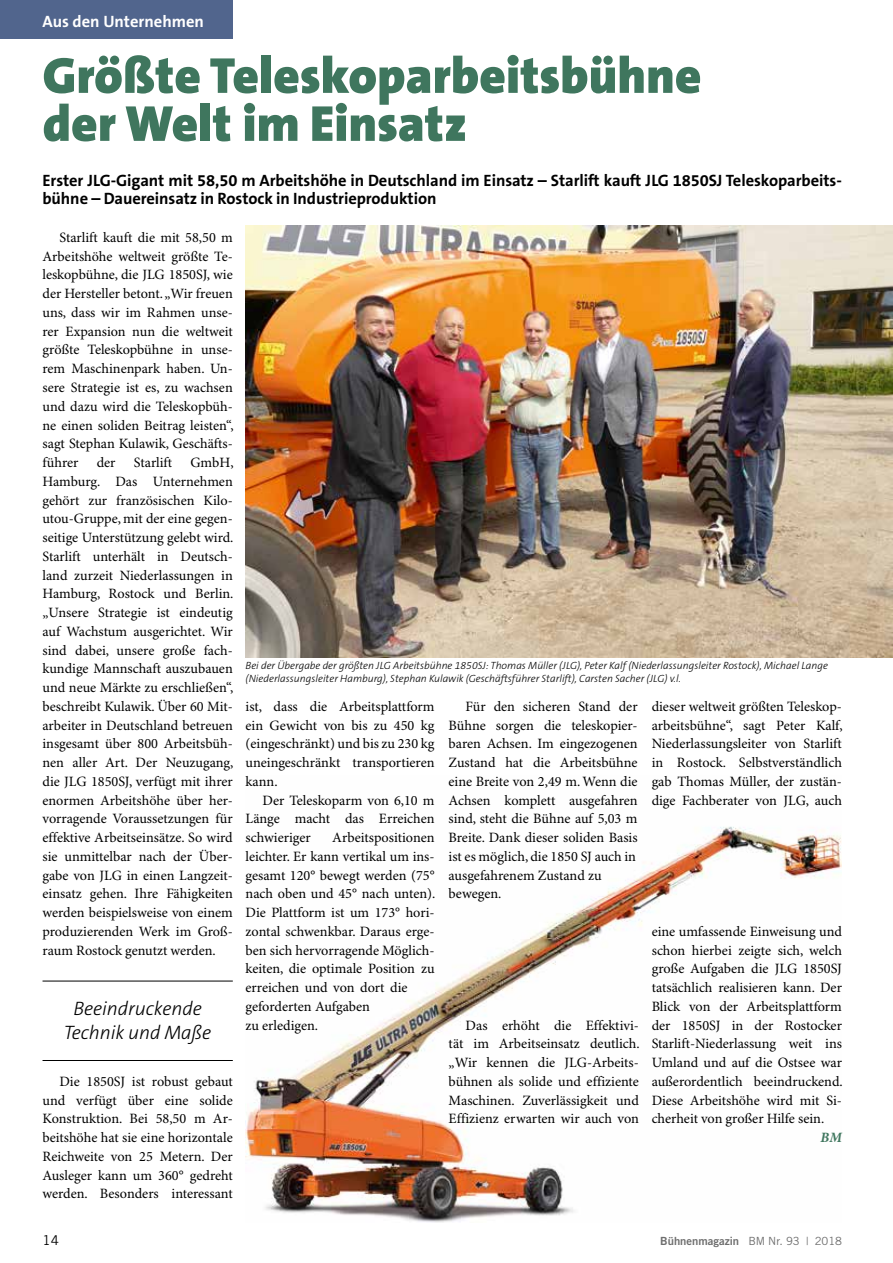
<style>
.page{position:relative;width:893px;height:1263px;background:#fff}
.page>*{position:absolute;margin:0;border:0;box-sizing:border-box;transform-origin:0 0}
.t1{font:900 51px/48px "The Sans B9";color:#3f765e}
.t2{font:italic 300 19.5px/23.4px "The Sans B3";letter-spacing:-.005em;color:#000;text-align:center}
.t3{font:700 16.5px/18.8px "The Sans B7";letter-spacing:-.005em;color:#000}
.t4{font:700 16.5px "The Sans B7";color:#fff}
.t5{font:14.25px/18.8px "Minion Pro";color:#000;text-align:justify}
.t6{font:italic 700 14.25px "Minion Pro";color:#3f765e}
.t7{font:13.5px "Trade Gothic";color:#000}
.t8{font:11.25px "Trade Gothic Bold Two";color:#6e6e6e}
.t9{font:italic 300 10.5px/12.3px "The Sans B3";color:#000}
.s1{font-family:"Trade Gothic"}
</style>
<div class="page">
<div style="left:0;top:0;width:233px;height:39px;background:#51658d"></div>
<img style="left:246px;top:826px;width:596px;height:396px">
<hr style="left:43px;top:981px;width:190px;height:1px;background:#000">
<hr style="left:43px;top:1060px;width:190px;height:1px;background:#000">
<img style="left:246px;top:225px;width:647px;height:432px">
<p class="t4" style="left:43px;top:13px;width:163px">Aus den Unternehmen</p>
<h1 class="t1" style="left:43px;top:53px;width:660px">Größte Teleskoparbeitsbühne der Welt im Einsatz</h1>
<p class="t3" style="left:43px;top:171px;width:801px">Erster JLG-Gigant mit 58,50 m Arbeitshöhe in Deutschland im Einsatz – Starlift kauft JLG 1850SJ Teleskoparbeits&shy;bühne – Dauereinsatz in Rostock in Industrieproduktion</p>
<p class="t5" style="left:43px;top:229px;width:193px;text-indent:17px">Starlift kauft die mit 58,50 m Arbeitshöhe weltweit größte Te&shy;leskopbühne, die JLG 1850SJ, wie der Hersteller betont. „Wir freuen uns, dass wir im Rahmen unse&shy;rer Expansion nun die weltweit größte Teleskopbühne in unse&shy;rem Maschinenpark haben. Un&shy;sere Strategie ist es, zu wachsen und dazu wird die Teleskopbüh&shy;ne einen soliden Beitrag leisten“, sagt Stephan Kulawik, Geschäfts&shy;führer</p>
<p class="t5" style="left:43px;top:454px;width:193px;text-indent:148px">GmbH, Hamburg. Das Unternehmen gehört zur französischen Kilo&shy;utou-Gruppe, mit der eine gegen&shy;seitige Unterstützung gelebt wird.<br>Starlift unterhält in Deutsch&shy;land zurzeit Niederlassungen in Hamburg, Rostock und Berlin. „Unsere Strategie ist eindeutig auf Wachstum ausgerichtet. Wir sind dabei, unsere große fach&shy;kundige Mannschaft auszubauen und neue Märkte zu erschließen“, beschreibt Kulawik. Über 60 Mit&shy;arbeiter in Deutschland betreuen insgesamt über 800 Arbeitsbüh&shy;nen aller Art. Der Neuzugang, die JLG 1850SJ, verfügt mit ihrer enormen Arbeitshöhe über her&shy;vorragende Voraussetzungen für effektive Arbeitseinsätze. So wird sie unmittelbar nach der Über&shy;gabe von JLG in einen Langzeit&shy;einsatz gehen. Ihre Fähigkeiten werden beispielsweise von einem produzierenden Werk im Groß&shy;raum Rostock genutzt werden.</p>
<p class="t5" style="left:97px;top:454px;width:20px">der</p>
<p class="t5" style="left:134px;top:454px;width:40px">Starlift</p>
<p class="t9" style="left:246px;top:660px;width:584px">Bei der Übergabe der größten JLG Arbeitsbühne 1850SJ: Thomas Müller (JLG), Peter Kalf (Niederlassungsleiter Rostock), Michael Lange (Niederlassungsleiter Hamburg), Stephan Kulawik (Geschäftsführer Starlift), Carsten Sacher (JLG) v.l.</p>
<p class="t5" style="left:449px;top:697px;width:191px;text-align:left;text-indent:17px">Für den sicheren Stand der<br>Bühne sorgen die teleskopier&shy;baren Achsen. Im eingezogenen<br>Zustand hat die Arbeitsbühne eine Breite von 2,49 m. Wenn die<br>Achsen komplett ausgefahren sind, steht die Bühne auf 5,03 m<br>Breite. Dank dieser soliden Basis ist es möglich, die 1850 SJ auch in ausgefahrenem Zustand zu bewegen.</p>
<p class="t5" style="left:652px;top:697px;width:193px">dieser weltweit größten Teleskop&shy;arbeitsbühne“, sagt Peter Kalf, Niederlassungsleiter von Starlift in Rostock. Selbstverständlich gab Thomas Müller, der zustän&shy;dige Fachberater von JLG, auch</p>
<p class="t5" style="left:246px;top:697px;width:191px">ist, dass die Arbeitsplattform ein Gewicht von bis zu 450 kg (eingeschränkt) und bis zu 230 kg uneingeschränkt transportieren kann.</p>
<p class="t5" style="left:246px;top:791px;width:191px;text-indent:17px">Der Teleskoparm von 6,10 m Länge macht das Erreichen schwieriger</p>
<p class="t5" style="left:246px;top:829px;width:191px;text-align:left;text-indent:87px">Arbeitspositionen leichter. Er kann vertikal um ins&shy;gesamt 120° bewegt werden (75° nach oben und 45° nach unten).<br>Die Plattform ist um 173° hori&shy;zontal schwenkbar. Daraus erge&shy;ben sich hervorragende Möglich&shy;keiten, die optimale Position zu erreichen und von dort die geforderten Aufgaben<br>zu erledigen.</p>
<p class="t5" style="left:652px;top:922px;width:193px">eine umfassende Einweisung und schon hierbei zeigte sich, welch große Aufgaben die JLG 1850SJ tatsächlich realisieren kann. Der Blick von der Arbeitsplattform der 1850SJ in der Rostocker Starlift-Niederlassung weit ins Umland und auf die Ostsee war außerordentlich beeindruckend.<br>Diese Arbeitshöhe wird mit Si&shy;cherheit von großer Hilfe sein.</p>
<p class="t6" style="left:820px;top:1129px;width:23px">BM</p>
<h2 class="t2" style="left:64px;top:998px;width:149px">Beeindruckende<br>Technik und Maße</h2>
<p class="t5" style="left:43px;top:1072px;width:192px;text-indent:17px">Die 1850SJ ist robust gebaut und verfügt über eine solide Konstruktion. Bei 58,50 m Ar&shy;beitshöhe hat sie eine horizontale Reichweite von 25 Metern. Der Ausleger kann um 360° gedreht werden. Besonders interessant</p>
<p class="t5" style="left:449px;top:1016px;width:193px;text-indent:17px">Das erhöht die Effektivi&shy;tät im Arbeitseinsatz deutlich. „Wir kennen die JLG-Arbeits&shy;bühnen als solide und effiziente Maschinen. Zuverlässigkeit und Effizienz erwarten wir auch von</p>
<p class="t7" style="left:43px;top:1232px;width:18px">14</p>
<p class="t8" style="left:660px;top:1234px;width:183px">Bühnenmagazin <span class="s1">BM Nr. 93 | 2018</span></p>
</div>
